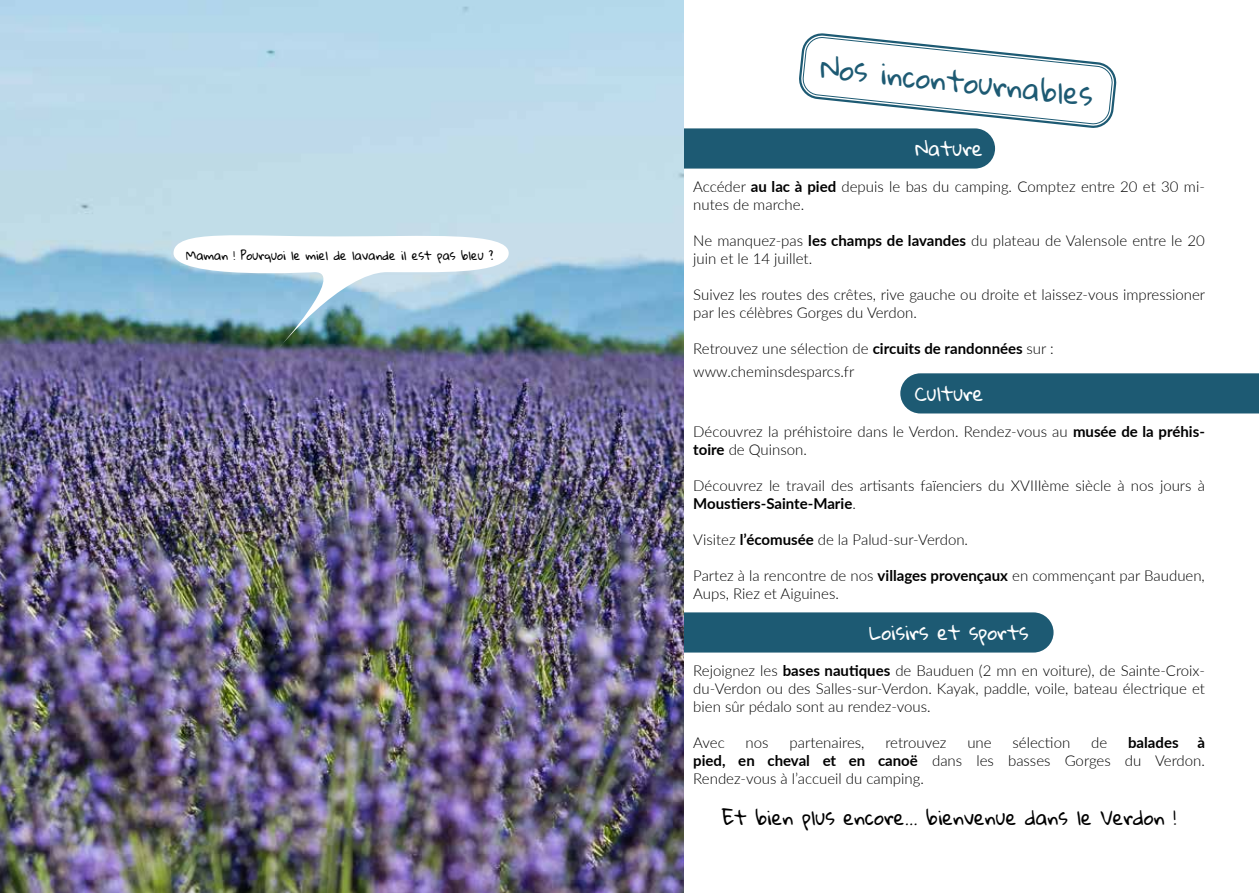
<style>
.page{position:relative;width:1259px;height:893px;background:#fff}
.page>*{position:absolute;margin:0;border:0;box-sizing:border-box;transform-origin:0 0}
.t1{font:28.5px "Gloria Hallelujah";color:#1d5a73}
.t2{font:19.5px "Gloria Hallelujah";color:#000}
.t3{font:19.5px "Gloria Hallelujah";color:#fff}
.t4{font:300 15px/18px "Lato";color:#000}
.t5{font:12px "Gloria Hallelujah";color:#000}
.s1{font-weight:700}
</style>
<div class="page">
<div style="left:649px;top:612px;width:404px;height:41px;background:#1d5a73;border-radius:20px"></div>
<div style="left:900px;top:373px;width:359px;height:40px;background:#1d5a73"></div>
<div style="left:663px;top:128px;width:332px;height:41px;background:#1d5a73;border-radius:20px"></div>
<img style="left:0;top:0;width:683px;height:893px">
<svg style="left:173px;top:229px;width:336px;height:119px"></svg>
<svg style="left:796px;top:33px;width:321px;height:97px"></svg>
<p class="t5" style="left:186px;top:248px;width:309px">Maman ! Pourquoi le miel de lavande il est pas bleu ?</p>
<h1 class="t1" style="left:822px;top:52px;width:275px;rotate:6deg">Nos incontournables</h1>
<h2 class="t3" style="left:915px;top:138px;width:69px">Nature</h2>
<p class="t4" style="left:693px;top:177px;width:513px">Accéder <span class="s1">au lac à pied</span> depuis le bas du camping. Comptez entre 20 et 30 mi&shy;nutes de marche.</p>
<p class="t4" style="left:693px;top:231px;width:513px">Ne manquez-pas <span class="s1">les champs de lavandes</span> du plateau de Valensole entre le 20 juin et le 14 juillet.</p>
<p class="t4" style="left:693px;top:285px;width:513px">Suivez les routes des crêtes, rive gauche ou droite et laissez-vous impressioner par les célèbres Gorges du Verdon.</p>
<p class="t4" style="left:693px;top:336px;width:362px;line-height:23.4px">Retrouvez une sélection de <span class="s1">circuits de randonnées</span> sur : www.cheminsdesparcs.fr</p>
<h2 class="t3" style="left:914px;top:382px;width:70px">Culture</h2>
<p class="t4" style="left:693px;top:422px;width:513px">Découvrez la préhistoire dans le Verdon. Rendez-vous au <span class="s1">musée de la préhis&shy;toire</span> de Quinson.</p>
<p class="t4" style="left:693px;top:476px;width:513px">Découvrez le travail des artisants faïenciers du XVIIIème siècle à nos jours à<br><span class="s1">Moustiers-Sainte-Marie</span>.</p>
<p class="t4" style="left:693px;top:530px;width:276px">Visitez <span class="s1">l’écomusée</span> de la Palud-sur-Verdon.</p>
<p class="t4" style="left:693px;top:566px;width:513px">Partez à la rencontre de nos <span class="s1">villages provençaux</span> en commençant par Bauduen,<br>Aups, Riez et Aiguines.</p>
<h2 class="t3" style="left:869px;top:622px;width:161px">Loisirs et sports</h2>
<p class="t4" style="left:693px;top:661px;width:513px;text-align:justify">Rejoignez les <span class="s1">bases nautiques</span> de Bauduen (2 mn en voiture), de Sainte-Croix&shy;du-Verdon ou des Salles-sur-Verdon. Kayak, paddle, voile, bateau électrique et bien sûr pédalo sont au rendez-vous.</p>
<p class="t4" style="left:693px;top:733px;width:33px">Avec</p>
<p class="t4" style="left:745px;top:733px;width:24px">nos</p>
<p class="t4" style="left:789px;top:733px;width:76px">partenaires,</p>
<p class="t4" style="left:885px;top:733px;width:63px">retrouvez</p>
<p class="t4" style="left:967px;top:733px;width:26px">une</p>
<p class="t4" style="left:1012px;top:733px;width:59px">sélection</p>
<p class="t4" style="left:1091px;top:733px;width:18px">de</p>
<p class="t4" style="left:693px;top:733px;width:513px;text-align:justify;text-indent:435px"><span class="s1">balades à pied, en cheval et en canoë</span> dans les basses Gorges du Verdon.<br>Rendez-vous à l’accueil du camping.</p>
<h2 class="t2" style="left:722px;top:807px;width:456px">Et bien plus encore... bienvenue dans le Verdon !</h2>
</div>
